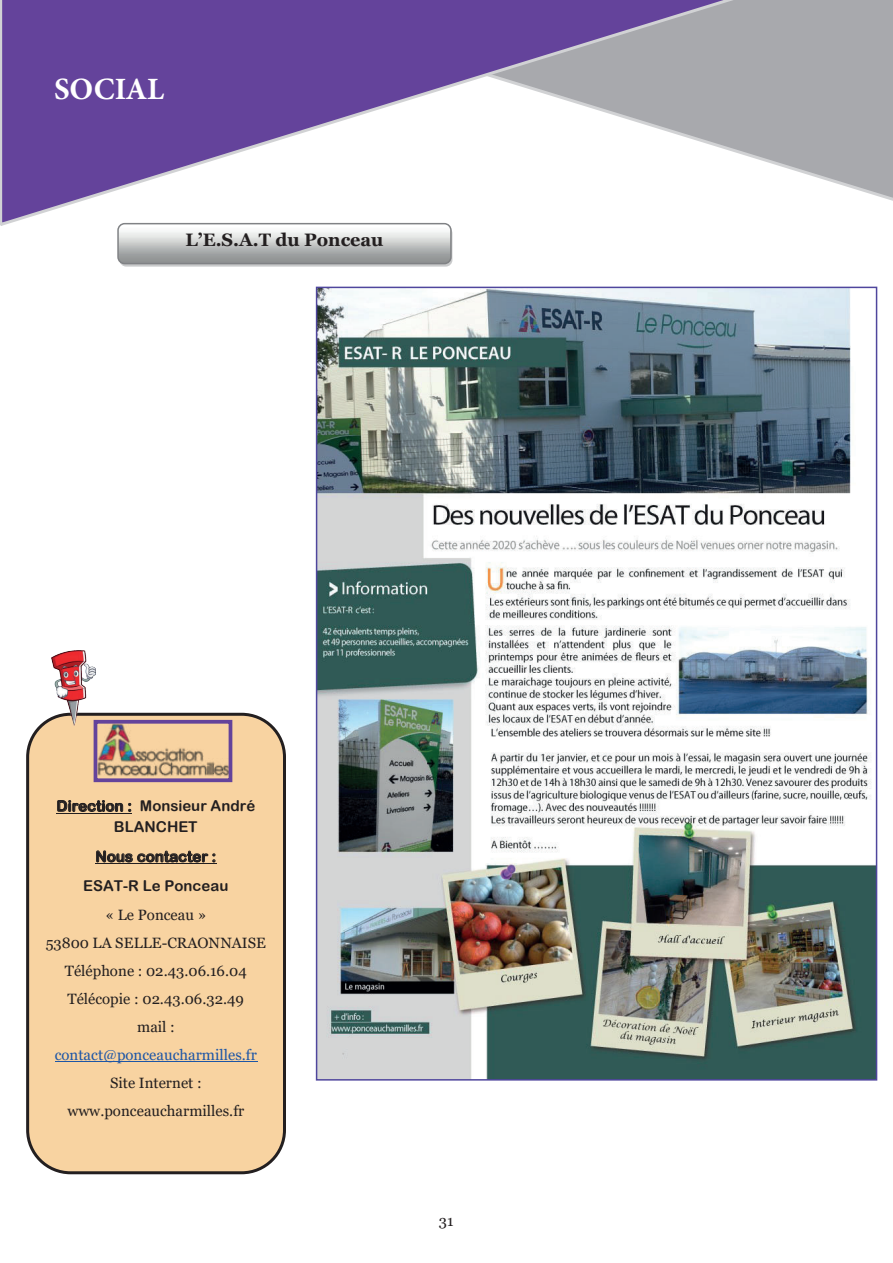
<style>
.page{position:relative;width:893px;height:1263px;background:#fff}
.page>*{position:absolute;margin:0;border:0;box-sizing:border-box;transform-origin:0 0}
.t1{font:700 31.05px "Minion Pro";color:#fff}
.t2{font:700 18px "Georgia";color:#231f20}
.t3{font:15px/28.2px "Georgia";color:#231f20;text-align:center}
.t4{font:15px/20.7px "Arial Rounded MT Bold";color:#231f20;text-align:center}
.t5{font:15px "Georgia";color:#1e56a6}
</style>
<div class="page">
<svg style="left:771px;top:0;width:122px;height:201px"></svg>
<svg style="left:0;top:0;width:771px;height:226px"></svg>
<div style="left:120px;top:227px;width:332px;height:40px;background:#939598;border-radius:7px;opacity:.5"></div>
<svg style="left:118px;top:224px;width:333px;height:40px"></svg>
<div style="left:117px;top:223px;width:335px;height:41px;border:2px solid #808285;border-radius:7px"></div>
<img style="left:319px;top:290px;width:555px;height:787px">
<div style="left:28px;top:714px;width:256px;height:459px;background:#f8d3a1;border-radius:43px"></div>
<div style="left:26px;top:713px;width:260px;height:461px;border:3px solid #231f20;border-radius:43px"></div>
<hr style="left:57px;top:813px;width:75px;height:1px;background:#231f20">
<hr style="left:95px;top:863px;width:121px;height:1px;background:#231f20">
<hr style="left:55px;top:1061px;width:202px;height:1px;background:#1e56a6">
<img style="left:99px;top:725px;width:128px;height:52px">
<div style="left:94px;top:720px;width:138px;height:62px;border:4px solid #64439b"></div>
<img style="left:51px;top:650px;width:44px;height:75px">
<h1 class="t1" style="left:54px;top:67px;width:112px">SOCIAL</h1>
<p class="t2" style="left:185px;top:228px;width:200px">L’E.S.A.T du Ponceau</p>
<p class="t4" style="left:57px;top:795px;width:200px">Direction : Monsieur André<br>BLANCHET</p>
<p class="t4" style="left:83px;top:841px;width:147px;line-height:29.7px">Nous contacter :<br>ESAT-R Le Ponceau</p>
<p class="t3" style="left:46px;top:900px;width:222px">« Le Ponceau »<br>53800 LA SELLE-CRAONNAISE<br>Téléphone : 02.43.06.16.04<br>Télécopie : 02.43.06.32.49<br>mail :</p>
<p class="t5" style="left:55px;top:1046px;width:204px">contact@ponceaucharmilles.fr</p>
<p class="t3" style="left:67px;top:1069px;width:178px">Site Internet : www.ponceaucharmilles.fr</p>
<p class="t3" style="left:439px;top:1207px;width:16px">31</p>
</div>
